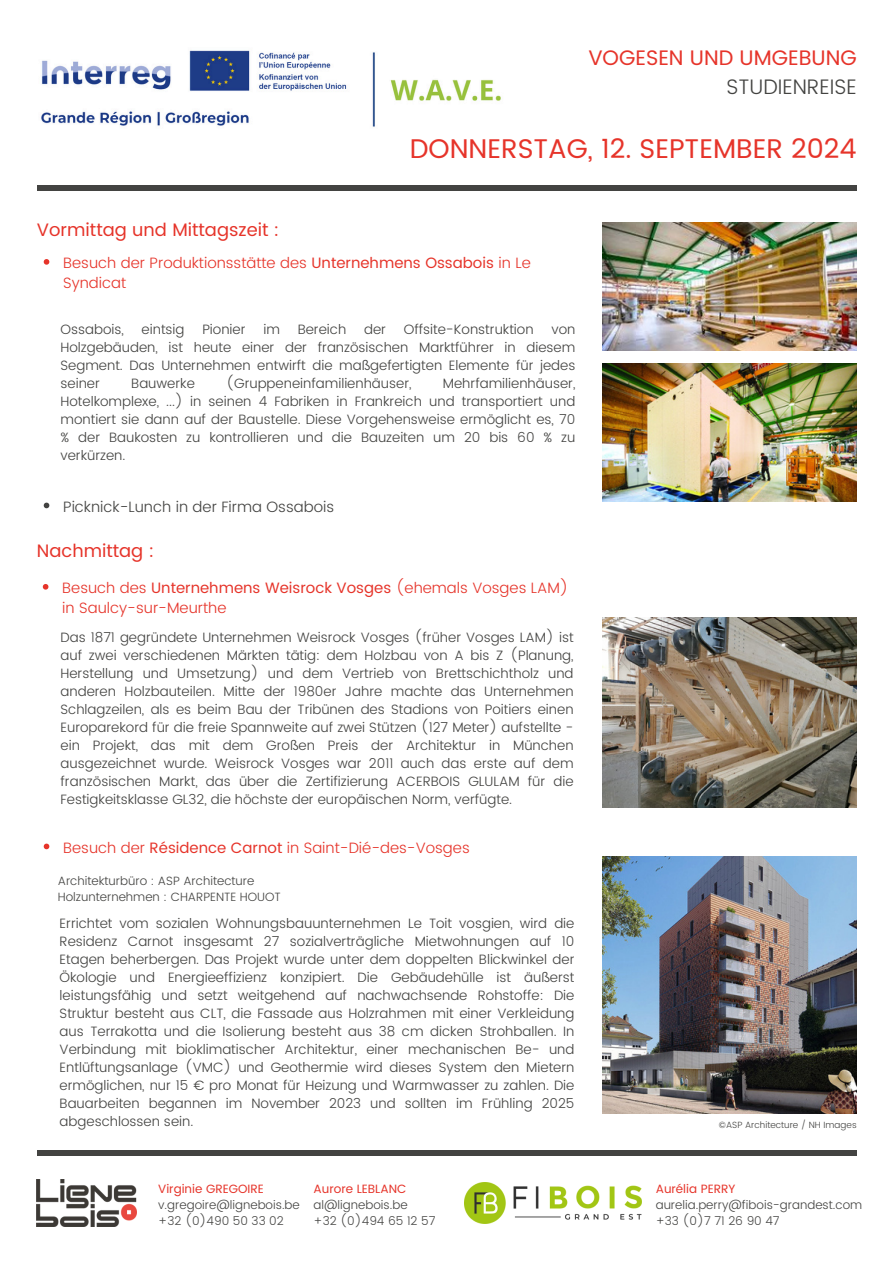
<style>
.page{position:relative;width:894px;height:1264px;background:#fff}
.page>*{position:absolute;margin:0;border:0;box-sizing:border-box;transform-origin:0 0}
.t1{font:27px "Poppins";color:#e6342a}
.t2{font:21px/29.2px "Poppins";color:#e6342a;text-align:right}
.t3{font:18px "Poppins";color:#e6342a}
.t4{font:300 15px/20.2px "Poppins";color:#e6342a}
.t5{font:300 15px "Poppins";color:#434341}
.t6{font:300 13.5px/18px "Poppins";color:#434341;text-align:justify}
.t7{font:300 12px/16px "Poppins";color:#434341}
.t8{font:300 9px "Poppins";color:#434341}
.s1{font-weight:300;color:#434341}
.s2{font-weight:400}
.s3{font-weight:400;color:#e6342a}
</style>
<div class="page">
<div style="left:37px;top:1150px;width:819px;height:5px;background:#434341"></div>
<div style="left:37px;top:186px;width:819px;height:5px;background:#434341"></div>
<img style="left:602px;top:364px;width:254px;height:137px">
<img style="left:602px;top:222px;width:254px;height:129px">
<img style="left:602px;top:617px;width:254px;height:190px">
<img style="left:602px;top:856px;width:254px;height:257px">
<img style="left:37px;top:1179px;width:99px;height:46px">
<img style="left:464px;top:1182px;width:177px;height:41px">
<img style="left:41px;top:50px;width:460px;height:77px">
<svg style="left:44px;top:259px;width:5px;height:6px"></svg>
<svg style="left:44px;top:502px;width:5px;height:6px"></svg>
<svg style="left:43px;top:584px;width:5px;height:5px"></svg>
<svg style="left:44px;top:843px;width:5px;height:6px"></svg>
<p class="t2" style="left:588px;top:43px;width:270px">VOGESEN UND UMGEBUNG<br><span class="s1">STUDIENREISE</span></p>
<p class="t1" style="left:409px;top:133px;width:448px">DONNERSTAG, 12. SEPTEMBER 2024</p>
<h5 class="t3" style="left:37px;top:220px;width:244px">Vormittag und Mittagszeit :</h5>
<h4 class="t4" style="left:63px;top:253px;width:469px">Besuch der Produktionsstätte des <span class="s2">Unternehmens Ossabois</span> in Le<br>Syndicat</h4>
<p class="t6" style="left:60px;top:320px;width:65px">Ossabois,</p>
<p class="t6" style="left:142px;top:320px;width:44px">eintsig</p>
<p class="t6" style="left:202px;top:320px;width:45px">Pionier</p>
<p class="t6" style="left:263px;top:320px;width:18px">im</p>
<p class="t6" style="left:297px;top:320px;width:50px">Bereich</p>
<p class="t6" style="left:364px;top:320px;width:23px">der</p>
<p class="t6" style="left:403px;top:320px;width:131px">Offsite-Konstruktion</p>
<p class="t6" style="left:60px;top:320px;width:516px;text-indent:490px">von Holzgebäuden, ist heute einer der französischen Marktführer in diesem Segment. Das Unternehmen entwirft die maßgefertigten Elemente für jedes seiner</p>
<p class="t6" style="left:131px;top:374px;width:65px">Bauwerke</p>
<p class="t6" style="left:226px;top:374px;width:187px">(Gruppeneinfamilienhäuser,</p>
<p class="t6" style="left:60px;top:374px;width:516px;text-indent:382px">Mehrfamilienhäuser, Hotelkomplexe, ...) in seinen 4 Fabriken in Frankreich und transportiert und montiert sie dann auf der Baustelle. Diese Vorgehensweise ermöglicht es, 70 % der Baukosten zu kontrollieren und die Bauzeiten um 20 bis 60 % zu verkürzen.</p>
<p class="t5" style="left:63px;top:497px;width:272px">Picknick-Lunch in der Firma Ossabois</p>
<h5 class="t3" style="left:37px;top:540px;width:119px">Nachmittag :</h5>
<h5 class="t4" style="left:62px;top:577px;width:507px">Besuch des <span class="s2">Unternehmens Weisrock Vosges</span> (ehemals Vosges LAM) in Saulcy-sur-Meurthe</h5>
<p class="t6" style="left:60px;top:628px;width:514px">Das 1871 gegründete Unternehmen Weisrock Vosges (früher Vosges LAM) ist auf zwei verschiedenen Märkten tätig: dem Holzbau von A bis Z (Planung, Herstellung und Umsetzung) und dem Vertrieb von Brettschichtholz und anderen Holzbauteilen. Mitte der 1980er Jahre machte das Unternehmen Schlagzeilen, als es beim Bau der Tribünen des Stadions von Poitiers einen Europarekord für die freie Spannweite auf zwei Stützen (127 Meter) aufstellte - ein Projekt, das mit dem Großen Preis der Architektur in München ausgezeichnet wurde. Weisrock Vosges war 2011 auch das erste auf dem französischen Markt, das über die Zertifizierung ACERBOIS GLULAM für die Festigkeitsklasse GL32, die höchste der europäischen Norm, verfügte.</p>
<h5 class="t4" style="left:63px;top:837px;width:408px">Besuch der <span class="s2">Résidence Carnot</span> in Saint-Dié-des-Vosges</h5>
<p class="t7" style="left:58px;top:872px;width:224px">Architekturbüro : ASP Architecture<br>Holzunternehmen : CHARPENTE HOUOT</p>
<p class="t6" style="left:60px;top:914px;width:516px">Errichtet vom sozialen Wohnungsbauunternehmen Le Toit vosgien, wird die Residenz Carnot insgesamt 27 sozialverträgliche Mietwohnungen auf 10<br>Etagen beherbergen. Das Projekt wurde unter dem doppelten Blickwinkel der Ökologie und Energieeffizienz konzipiert. Die Gebäudehülle ist äußerst leistungsfähig und setzt weitgehend auf nachwachsende Rohstoffe: Die Struktur besteht aus CLT, die Fassade aus Holzrahmen mit einer Verkleidung aus Terrakotta und die Isolierung besteht aus 38 cm dicken Strohballen. In Verbindung mit bioklimatischer Architektur, einer mechanischen Be- und Entlüftungsanlage (VMC) und Geothermie wird dieses System den Mietern ermöglichen, nur 15 € pro Monat für Heizung und Warmwasser zu zahlen. Die Bauarbeiten begannen im November 2023 und sollten im Frühling 2025 abgeschlossen sein.</p>
<h4 class="t8" style="left:718px;top:1119px;width:139px">©ASP Architecture / NH Images</h4>
<h4 class="t7" style="left:158px;top:1180px;width:143px"><span class="s3">Virginie GREGOIRE </span>v.gregoire@lignebois.be +32 (0)490 50 33 02</h4>
<h3 class="t7" style="left:313px;top:1180px;width:123px"><span class="s3">Aurore LEBLANC </span>al@lignebois.be<br>+32 (0)494 65 12 57</h3>
<p class="t7" style="left:655px;top:1180px;width:208px"><span class="s3">Aurélia PERRY </span>aurelia.perry@fibois-grandest.com +33 (0)7 71 26 90 47</p>
</div>
